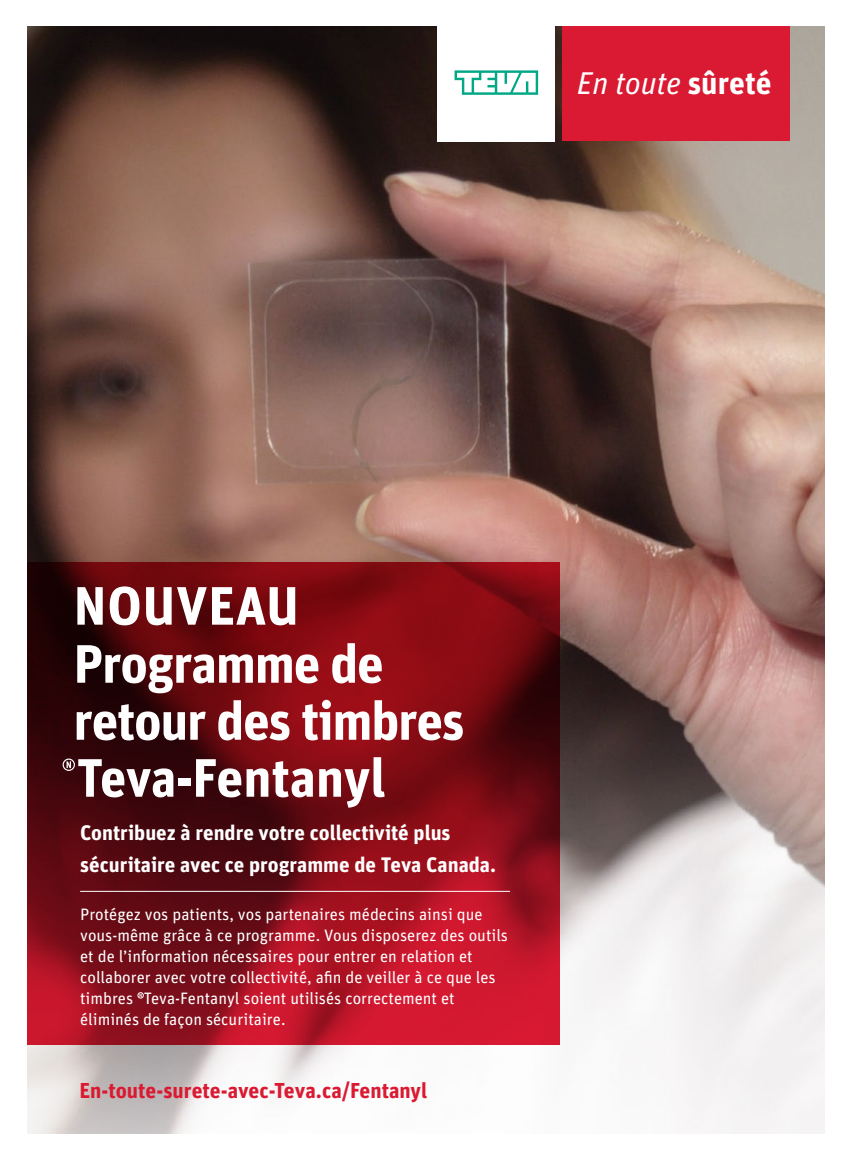
<style>
.page{position:relative;width:851px;height:1161px;background:#fff}
.page>*{position:absolute;margin:0;border:0;box-sizing:border-box;transform-origin:0 0}
.t1{font:700 54px/57px "Unit OT";letter-spacing:-.02em;color:#fff}
.t2{font:700 54px "Unit OT";letter-spacing:.01em;color:#fff}
.t3{font:italic 31.5px "Unit OT";color:#fff}
.t4{font:700 21.6px "Unit OT";color:#da1a32}
.t5{font:700 21px/31.5px "Unit OT";color:#fff}
.t6{font:16.5px/21px "Unit OT";color:#fff}
.s1{font-weight:700;font-style:normal}
</style>
<div class="page">
<img style="left:27px;top:26px;width:797px;height:1107px">
<div style="left:562px;top:26px;width:227px;height:115px;background:#da1a32"></div>
<div style="left:437px;top:24px;width:118px;height:117px;background:#fff"></div>
<svg style="left:454px;top:70px;width:84px;height:25px"></svg>
<svg style="left:27px;top:562px;width:532px;height:482px;background:#7a0c16"></svg>
<svg style="left:138px;top:992px;width:6px;height:6px"></svg>
<svg style="left:66px;top:761px;width:5px;height:7px"></svg>
<div style="left:63px;top:759px;width:12px;height:12px;border:1px solid #fff;border-radius:50%"></div>
<hr style="left:80px;top:891px;width:430px;height:1px;background:#fff">
<p class="t3" style="left:577px;top:64px;width:196px">En toute <span class="s1">sûreté</span></p>
<p class="t2" style="left:74px;top:573px;width:227px">NOUVEAU</p>
<p class="t1" style="left:73px;top:635px;width:392px">Programme de retour des timbres<br>Teva-Fentanyl</p>
<p class="t5" style="left:80px;top:817px;width:417px">Contribuez à rendre votre collectivité plus sécuritaire avec ce programme de Teva Canada.</p>
<p class="t6" style="left:80px;top:903px;width:429px">Protégez vos patients, vos partenaires médecins ainsi que vous-même grâce à ce programme. Vous disposerez des outils et de l’information nécessaires pour entrer en relation et collaborer avec votre collectivité, afin de veiller à ce que les timbres Teva-Fentanyl soient utilisés correctement et éliminés de façon sécuritaire.</p>
<p class="t4" style="left:79px;top:1077px;width:349px">En-toute-surete-avec-Teva.ca/Fentanyl</p>
</div>
